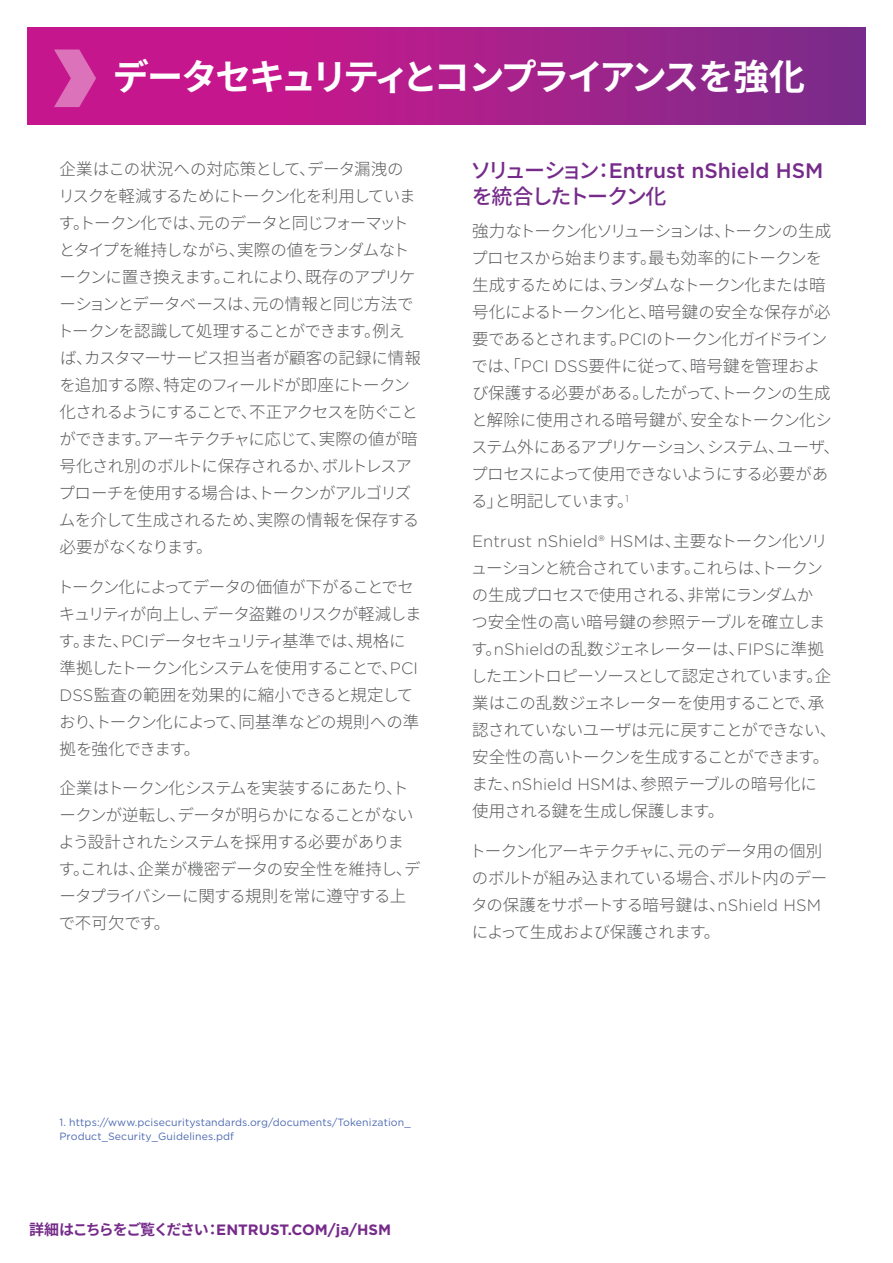
<style>
.page{position:relative;width:893px;height:1263px;background:#fff}
.page>*{position:absolute;margin:0;border:0;box-sizing:border-box;transform-origin:0 0}
._1_Back_Page_Title{font:700 36px "Noto Sans CJ Kjp";letter-spacing:-.1em;color:#fff}
._3_Header{font:500 21px/25.5px "Noto Sans CJ Kjp";letter-spacing:-.08em;color:#762b8a}
._4_Body_Text{font:300 16.5px/27px "Noto Sans CJ Kjp";letter-spacing:-.045em;color:#58595b}
.t1{font:700 15px "Gotham";color:#762b8a}
._6_Referances{font:10.5px/13.5px "Gotham";letter-spacing:.01em;color:#4d6ab2}
.s1{font-family:"Gotham"}
.s2{font-family:"Noto Sans CJ Kjp"}
</style>
<div class="page">
<svg style="left:27px;top:27px;width:839px;height:98px;background:#aa1f8b"></svg>
<svg style="left:54px;top:50px;width:42px;height:57px;background:#d34da8"></svg>
<p class="_1_Back_Page_Title" style="left:113px;top:57px;width:694px">データセキュリティとコンプライアンスを強化</p>
<p class="_4_Body_Text" style="left:57px;top:156px;width:365px">企業はこの状況への対応策として、データ漏洩のリスクを軽減するためにトークン化を利用しています。トークン化では、元のデータと同じフォーマットとタイプを維持しながら、実際の値をランダムなトークンに置き換えます。これにより、既存のアプリケーションとデータベースは、元の情報と同じ方法でトークンを認識して処理することができます。例えば、カスタマーサービス担当者が顧客の記録に情報を追加する際、特定のフィールドが即座にトークン化されるようにすることで、不正アクセスを防ぐことができます。アーキテクチャに応じて、実際の値が暗号化され別のボルトに保存されるか、ボルトレスアプローチを使用する場合は、トークンがアルゴリズムを介して生成されるため、実際の情報を保存する必要がなくなります。</p>
<p class="_4_Body_Text" style="left:57px;top:573px;width:366px">トークン化によってデータの価値が下がることでセキュリティが向上し、データ盗難のリスクが軽減します。また、<span class="s1">PCI</span>データセキュリティ基準では、規格に準拠したトークン化システムを使用することで、<span class="s1">PCI<br>DSS</span>監査の範囲を効果的に縮小できると規定しており、トークン化によって、同基準などの規則への準拠を強化できます。</p>
<p class="_4_Body_Text" style="left:59px;top:775px;width:363px">企業はトークン化システムを実装するにあたり、トークンが逆転し、データが明らかになることがないよう設計されたシステムを採用する必要があります。これは、企業が機密データの安全性を維持し、データプライバシーに関する規則を常に遵守する上で不可欠です。</p>
<p class="_3_Header" style="left:471px;top:158px;width:354px">ソリューション：<span class="s1">Entrust nShield HSM</span>を統合したトークン化</p>
<p class="_4_Body_Text" style="left:471px;top:218px;width:370px">強力なトークン化ソリューションは、トークンの生成プロセスから始まります。最も効率的にトークンを生成するためには、ランダムなトークン化または暗号化によるトークン化と、暗号鍵の安全な保存が必要であるとされます。<span class="s1">PCI</span>のトークン化ガイドラインでは、「<span class="s1">PCI DSS</span>要件に従って、暗号鍵を管理および保護する必要がある。したがって、トークンの生成と解除に使用される暗号鍵が、安全なトークン化システム外にあるアプリケーション、システム、ユーザ、プロセスによって使用できないようにする必要がある」と明記しています。<sup>1</sup></p>
<p class="_4_Body_Text" style="left:471px;top:528px;width:367px"><span class="s1">Entrust nShield® HSM</span>は、主要なトークン化ソリューションと統合されています。これらは、トークンの生成プロセスで使用される、非常にランダムか<br>つ安全性の高い暗号鍵の参照テーブルを確立します。<span class="s1">nShield</span>の乱数ジェネレーターは、<span class="s1">FIPS</span>に準拠したエントロピーソースとして認定されています。企業はこの乱数ジェネレーターを使用することで、承認されていないユーザは元に戻すことができない、安全性の高いトークンを生成することができます。また、<span class="s1">nShield HSM</span>は、参照テーブルの暗号化に使用される鍵を生成し保護します。</p>
<p class="_4_Body_Text" style="left:470px;top:838px;width:359px">トークン化アーキテクチャに、元のデータ用の個別のボルトが組み込まれている場合、ボルト内のデータの保護をサポートする暗号鍵は、<span class="s1">nShield HSM</span>によって生成および保護されます。</p>
<p class="_6_Referances" style="left:60px;top:1115px;width:353px">1. https://www.pcisecuritystandards.org/documents/Tokenization_<br>Product_Security_Guidelines.pdf</p>
<p class="t1" style="left:29px;top:1219px;width:364px"><span class="s2">詳細はこちらをご覧ください：</span>ENTRUST.COM/ja/HSM</p>
</div>
